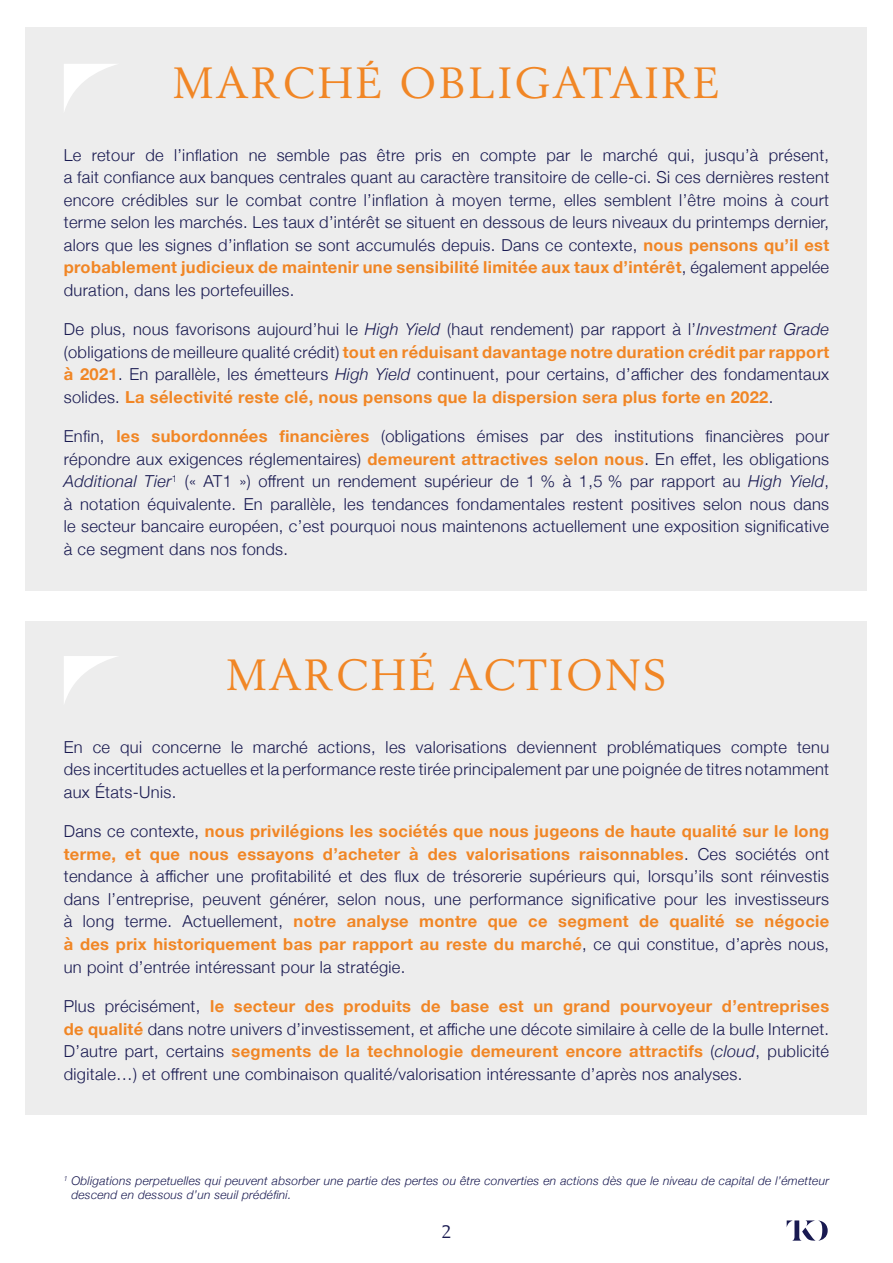
<style>
.page{position:relative;width:893px;height:1263px;background:#fff}
.page>*{position:absolute;margin:0;border:0;box-sizing:border-box;transform-origin:0 0}
.t1{font:43.2px "Berling LT Std";letter-spacing:.05em;color:#f18625}
.t2{font:18px "Berling LT Std";color:#191a51}
.t3{font:300 16.5px/22.5px "Helvetica Neue";letter-spacing:.02em;color:#191a51;text-align:justify}
.t4{font:italic 300 12px/14.4px "Helvetica Neue";letter-spacing:.02em;color:#191a51}
.s1{font-weight:700;color:#f18625}
.s2{font-style:italic}
</style>
<div class="page">
<div style="left:26px;top:621px;width:841px;height:494px;background:#ededed"></div>
<div style="left:26px;top:28px;width:841px;height:563px;background:#ededed"></div>
<svg style="left:64px;top:64px;width:52px;height:47px"></svg>
<svg style="left:787px;top:1220px;width:41px;height:21px"></svg>
<svg style="left:64px;top:656px;width:53px;height:47px"></svg>
<h1 class="t1" style="left:173px;top:56px;width:549px">MARCHÉ OBLIGATAIRE</h1>
<p class="t3" style="left:64px;top:142px;width:767px">Le retour de l’inflation ne semble pas être pris en compte par le marché qui, jusqu’à présent, a fait confiance aux banques centrales quant au caractère transitoire de celle-ci. Si ces dernières restent encore crédibles sur le combat contre l’inflation à moyen terme, elles semblent l’être moins à court terme selon les marchés. Les taux d’intérêt se situent en dessous de leurs niveaux du printemps dernier, alors que les signes d’inflation se sont accumulés depuis. Dans ce contexte, <span class="s1">nous pensons qu’il est probablement judicieux de maintenir une sensibilité limitée aux taux d’intérêt</span>, également appelée duration, dans les portefeuilles.</p>
<p class="t3" style="left:64px;top:317px;width:767px">De plus, nous favorisons aujourd’hui le <span class="s2">High Yield</span> (haut rendement) par rapport à l’<span class="s2">Investment Grade </span>(obligations de meilleure qualité crédit) <span class="s1">tout en réduisant davantage notre duration crédit par rapport à 2021</span>. En parallèle, les émetteurs <span class="s2">High Yield</span> continuent, pour certains, d’afficher des fondamentaux solides. <span class="s1">La sélectivité reste clé, nous pensons que la dispersion sera plus forte en 2022</span>.</p>
<p class="t3" style="left:64px;top:424px;width:767px">Enfin, <span class="s1">les subordonnées financières</span> (obligations émises par des institutions financières pour répondre aux exigences réglementaires) <span class="s1">demeurent attractives selon nous</span>. En effet, les obligations <span class="s2">Additional Tier</span><sup>1</sup> (« AT1 ») offrent un rendement supérieur de 1 % à 1,5 % par rapport au <span class="s2">High Yield</span>, à notation équivalente. En parallèle, les tendances fondamentales restent positives selon nous dans le secteur bancaire européen, c’est pourquoi nous maintenons actuellement une exposition significative à ce segment dans nos fonds.</p>
<h1 class="t1" style="left:226px;top:649px;width:442px">MARCHÉ ACTIONS</h1>
<p class="t3" style="left:64px;top:735px;width:767px">En ce qui concerne le marché actions, les valorisations deviennent problématiques compte tenu des incertitudes actuelles et la performance reste tirée principalement par une poignée de titres notamment aux États-Unis.</p>
<p class="t3" style="left:64px;top:819px;width:767px">Dans ce contexte, <span class="s1">nous privilégions les sociétés que nous jugeons de haute qualité sur le long terme, et que nous essayons d’acheter à des valorisations raisonnables</span>. Ces sociétés ont tendance à afficher une profitabilité et des flux de trésorerie supérieurs qui, lorsqu’ils sont réinvestis dans l’entreprise, peuvent générer, selon nous, une performance significative pour les investisseurs à long terme. Actuellement, <span class="s1">notre analyse montre que ce segment de qualité se négocie à des prix historiquement bas par rapport au reste du marché</span>, ce qui constitue, d’après nous, un point d’entrée intéressant pour la stratégie.</p>
<p class="t3" style="left:64px;top:994px;width:767px">Plus précisément, <span class="s1">le secteur des produits de base est un grand pourvoyeur d’entreprises de qualité</span> dans notre univers d’investissement, et affiche une décote similaire à celle de la bulle Internet.<br>D’autre part, certains <span class="s1">segments de la technologie demeurent encore attractifs</span> (<span class="s2">cloud</span>, publicité digitale…) et offrent une combinaison qualité/valorisation intéressante d’après nos analyses.</p>
<p class="t4" style="left:71px;top:1172px;width:759px;text-indent:-8px"><sup>1</sup> Obligations perpetuelles qui peuvent absorber une partie des pertes ou être converties en actions dès que le niveau de capital de l’émetteur descend en dessous d’un seuil prédéfini.</p>
<p class="t2" style="left:441px;top:1221px;width:12px">2</p>
</div>
